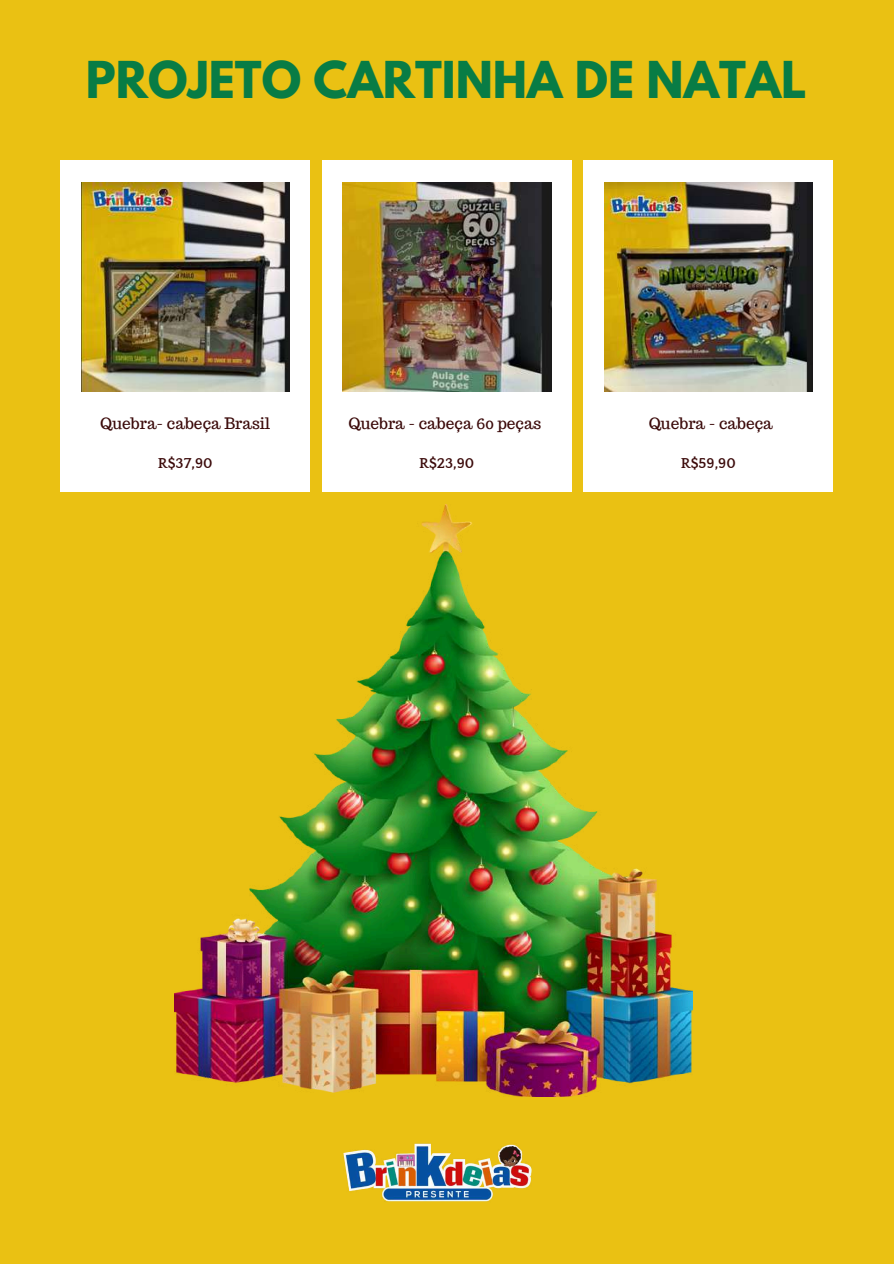
<style>
.page{position:relative;width:894px;height:1264px;background:#fff}
.page>*{position:absolute;margin:0;border:0;box-sizing:border-box;transform-origin:0 0}
.t1{font:700 45px "League Spartan";color:#087c45}
.t2{font:15.45px "Trocchi";color:#3b0a0a}
.t3{font:700 14.7px "Quattrocento";color:#3b0a0a}
</style>
<div class="page">
<div style="left:0;top:0;width:893px;height:1263px;background:#eac113"></div>
<div style="left:61px;top:160px;width:249px;height:331px;background:#fff"></div>
<img style="left:81px;top:183px;width:208px;height:208px">
<div style="left:322px;top:160px;width:249px;height:331px;background:#fff"></div>
<img style="left:342px;top:183px;width:209px;height:208px">
<div style="left:583px;top:160px;width:249px;height:331px;background:#fff"></div>
<img style="left:604px;top:183px;width:208px;height:208px">
<img style="left:343px;top:1143px;width:189px;height:59px">
<img style="left:174px;top:504px;width:518px;height:592px">
<h1 class="t1" style="left:86px;top:57px;width:722px">PROJETO CARTINHA DE NATAL</h1>
<p class="t2" style="left:100px;top:414px;width:171px">Quebra- cabeça Brasil</p>
<p class="t3" style="left:158px;top:455px;width:56px">R$37,90</p>
<p class="t2" style="left:348px;top:414px;width:194px">Quebra - cabeça 60 peças</p>
<p class="t3" style="left:419px;top:455px;width:57px">R$23,90</p>
<p class="t2" style="left:648px;top:414px;width:126px">Quebra - cabeça</p>
<p class="t3" style="left:680px;top:455px;width:56px">R$59,90</p>
</div>
